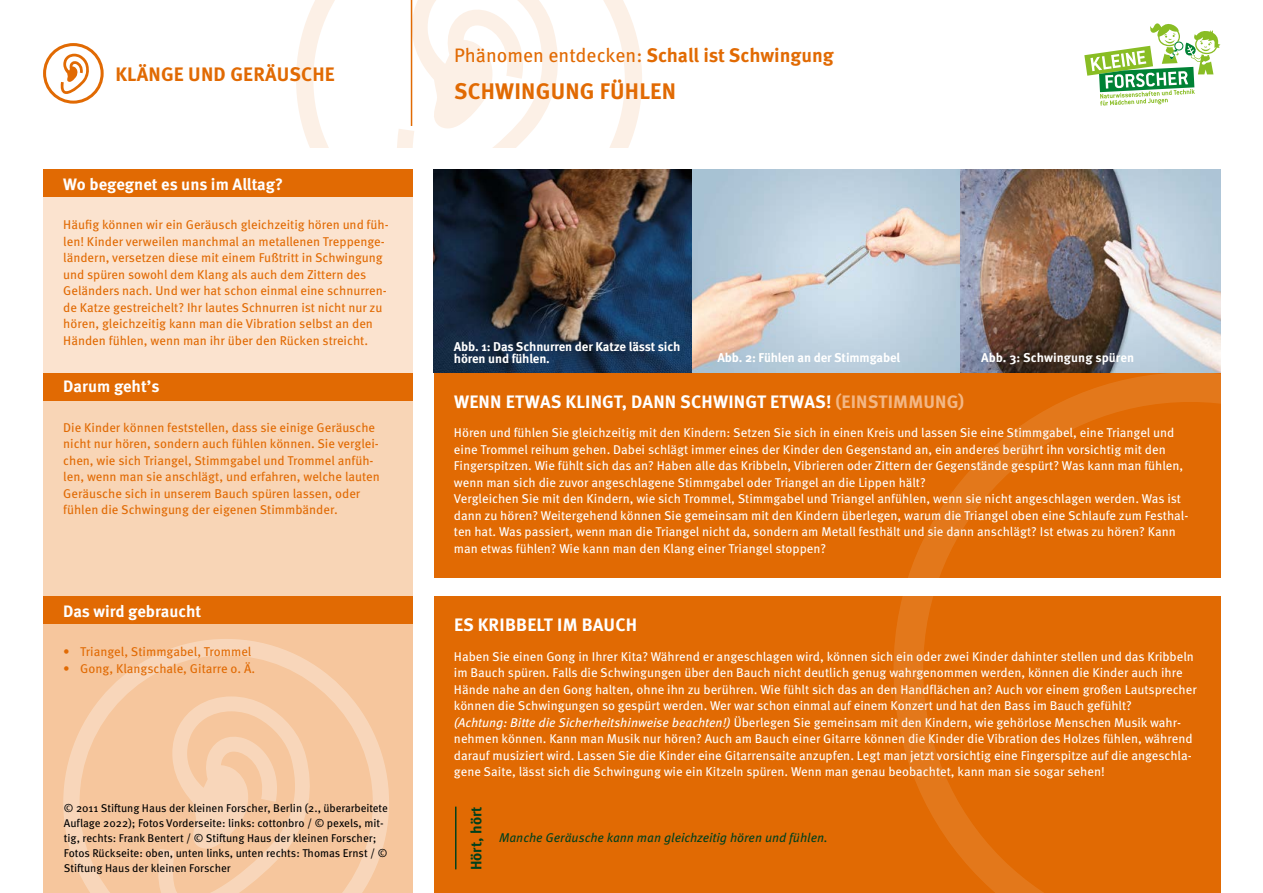
<style>
.page{position:relative;width:1263px;height:893px;background:#fff}
.page>*{position:absolute;margin:0;border:0;box-sizing:border-box;transform-origin:0 0}
.t1{font:700 22.5px "Meta OT";letter-spacing:.01em;color:#e16a03}
.t2{font:700 19.5px "Meta OT";color:#e16a03}
.t3{font:700 18px "Meta OT";letter-spacing:.01em;color:#fff}
.t4{font:700 16.5px "Meta OT";color:#fff}
.t5{font:700 15px "Meta OT";color:#00401c}
.t6{font:12.75px/16.5px "Meta OT";color:#fff}
.t7{font:12.75px/16.5px "Meta OT";color:#e16a03}
.t8{font:700 12.75px/12px "Meta OT";letter-spacing:-.01em;color:#fff}
.t9{font:italic 12.75px "Meta OT";color:#00401c}
.t10{font:11.25px/15px "Meta OT";color:#000}
.s1{font-weight:400}
.s2{color:#f3b785}
.s3{font-style:italic}
</style>
<div class="page">
<svg style="left:296px;top:0;width:346px;height:148px"></svg>
<svg style="left:393px;top:0;width:170px;height:148px"></svg>
<svg style="left:1084px;top:23px;width:136px;height:83px"></svg>
<svg style="left:43px;top:43px;width:61px;height:61px"></svg>
<div style="left:434px;top:366px;width:786px;height:211px;background:#e16a03"></div>
<div style="left:43px;top:596px;width:369px;height:297px;background:#f6c69d"></div>
<img style="left:434px;top:169px;width:258px;height:203px">
<img style="left:692px;top:169px;width:528px;height:203px">
<div style="left:43px;top:395px;width:369px;height:201px;background:#f8d5b6"></div>
<div style="left:43px;top:193px;width:369px;height:202px;background:#fbe3cf"></div>
<div style="left:43px;top:373px;width:369px;height:27px;background:#e16a03"></div>
<div style="left:43px;top:169px;width:369px;height:28px;background:#e16a03"></div>
<div style="left:43px;top:596px;width:369px;height:28px;background:#e16a03"></div>
<svg style="left:63px;top:639px;width:326px;height:254px"></svg>
<svg style="left:155px;top:696px;width:159px;height:197px"></svg>
<div style="left:434px;top:596px;width:786px;height:297px;background:#e16a03"></div>
<hr style="left:411px;top:0;width:1px;height:126px;background:#e16a03">
<svg style="left:893px;top:372px;width:328px;height:521px"></svg>
<hr style="left:455px;top:807px;width:1px;height:62px;background:#00401c">
<h2 class="t2" style="left:115px;top:62px;width:221px">KLÄNGE UND GERÄUSCHE</h2>
<p class="t4" style="left:63px;top:173px;width:221px">Wo begegnet es uns im Alltag?</p>
<p class="t7" style="left:63px;top:217px;width:327px">Häufig können wir ein Geräusch gleichzeitig hören und füh&shy;len! Kinder verweilen manchmal an metallenen Treppenge&shy;ländern, versetzen diese mit einem Fußtritt in Schwingung und spüren sowohl dem Klang als auch dem Zittern des Geländers nach. Und wer hat schon einmal eine schnurren&shy;de Katze gestreichelt? Ihr lautes Schnurren ist nicht nur zu hören, gleichzeitig kann man die Vibration selbst an den Händen fühlen, wenn man ihr über den Rücken streicht.</p>
<p class="t4" style="left:63px;top:376px;width:98px">Darum geht’s</p>
<p class="t7" style="left:63px;top:419px;width:318px">Die Kinder können feststellen, dass sie einige Geräusche nicht nur hören, sondern auch fühlen können. Sie verglei&shy;chen, wie sich Triangel, Stimmgabel und Trommel anfüh&shy;len, wenn man sie anschlägt, und erfahren, welche lauten Geräusche sich in unserem Bauch spüren lassen, oder fühlen die Schwingung der eigenen Stimmbänder.</p>
<p class="t4" style="left:63px;top:600px;width:140px">Das wird gebraucht</p>
<p class="t7" style="left:63px;top:644px;width:190px">• Triangel, Stimmgabel, Trommel</p>
<p class="t7" style="left:63px;top:660px;width:194px">• Gong, Klangschale, Gitarre o. Ä.</p>
<p class="t10" style="left:64px;top:800px;width:325px">© 2011 Stiftung Haus der kleinen Forscher, Berlin (2., überarbeitete Auflage 2022); Fotos Vorderseite: links: cottonbro / © pexels, mit&shy;tig, rechts: Frank Bentert / © Stiftung Haus der kleinen Forscher; Fotos Rückseite: oben, unten links, unten rechts: Thomas Ernst / © Stiftung Haus der kleinen Forscher</p>
<h2 class="t2" style="left:454px;top:43px;width:381px"><span class="s1">Phänomen entdecken:</span> Schall ist Schwingung</h2>
<h1 class="t1" style="left:454px;top:77px;width:223px">SCHWINGUNG FÜHLEN</h1>
<p class="t8" style="left:454px;top:341px;width:228px">Abb. 1: Das Schnurren der Katze lässt sich hören und fühlen.</p>
<p class="t8" style="left:718px;top:352px;width:184px">Abb. 2: Fühlen an der Stimmgabel</p>
<p class="t8" style="left:981px;top:352px;width:154px">Abb. 3: Schwingung spüren</p>
<h3 class="t3" style="left:454px;top:391px;width:512px">WENN ETWAS KLINGT, DANN SCHWINGT ETWAS! <span class="s2">(EINSTIMMUNG)</span></h3>
<p class="t6" style="left:454px;top:425px;width:736px">Hören und fühlen Sie gleichzeitig mit den Kindern: Setzen Sie sich in einen Kreis und lassen Sie eine Stimmgabel, eine Triangel und eine Trommel reihum gehen. Dabei schlägt immer eines der Kinder den Gegenstand an, ein anderes berührt ihn vorsichtig mit den Fingerspitzen. Wie fühlt sich das an? Haben alle das Kribbeln, Vibrieren oder Zittern der Gegenstände gespürt? Was kann man fühlen, wenn man sich die zuvor angeschlagene Stimmgabel oder Triangel an die Lippen hält?<br>Vergleichen Sie mit den Kindern, wie sich Trommel, Stimmgabel und Triangel anfühlen, wenn sie nicht angeschlagen werden. Was ist dann zu hören? Weitergehend können Sie gemeinsam mit den Kindern überlegen, warum die Triangel oben eine Schlaufe zum Festhal&shy;ten hat. Was passiert, wenn man die Triangel nicht da, sondern am Metall festhält und sie dann anschlägt? Ist etwas zu hören? Kann man etwas fühlen? Wie kann man den Klang einer Triangel stoppen?</p>
<h3 class="t3" style="left:454px;top:613px;width:185px">ES KRIBBELT IM BAUCH</h3>
<p class="t6" style="left:454px;top:648px;width:744px">Haben Sie einen Gong in Ihrer Kita? Während er angeschlagen wird, können sich ein oder zwei Kinder dahinter stellen und das Kribbeln im Bauch spüren. Falls die Schwingungen über den Bauch nicht deutlich genug wahrgenommen werden, können die Kinder auch ihre Hände nahe an den Gong halten, ohne ihn zu berühren. Wie fühlt sich das an den Handflächen an? Auch vor einem großen Lautsprecher können die Schwingungen so gespürt werden. Wer war schon einmal auf einem Konzert und hat den Bass im Bauch gefühlt?<br><span class="s3">(Achtung: Bitte die Sicherheitshinweise beachten!)</span> Überlegen Sie gemeinsam mit den Kindern, wie gehörlose Menschen Musik wahr&shy;nehmen können. Kann man Musik nur hören? Auch am Bauch einer Gitarre können die Kinder die Vibration des Holzes fühlen, während darauf musiziert wird. Lassen Sie die Kinder eine Gitarrensaite anzupfen. Legt man jetzt vorsichtig eine Fingerspitze auf die angeschla&shy;gene Saite, lässt sich die Schwingung wie ein Kitzeln spüren. Wenn man genau beobachtet, kann man sie sogar sehen!</p>
<p class="t5" style="left:467px;top:870px;width:65px;rotate:-90deg">Hört, hört</p>
<p class="t9" style="left:499px;top:830px;width:330px">Manche Geräusche kann man gleichzeitig hören und fühlen.</p>
</div>
